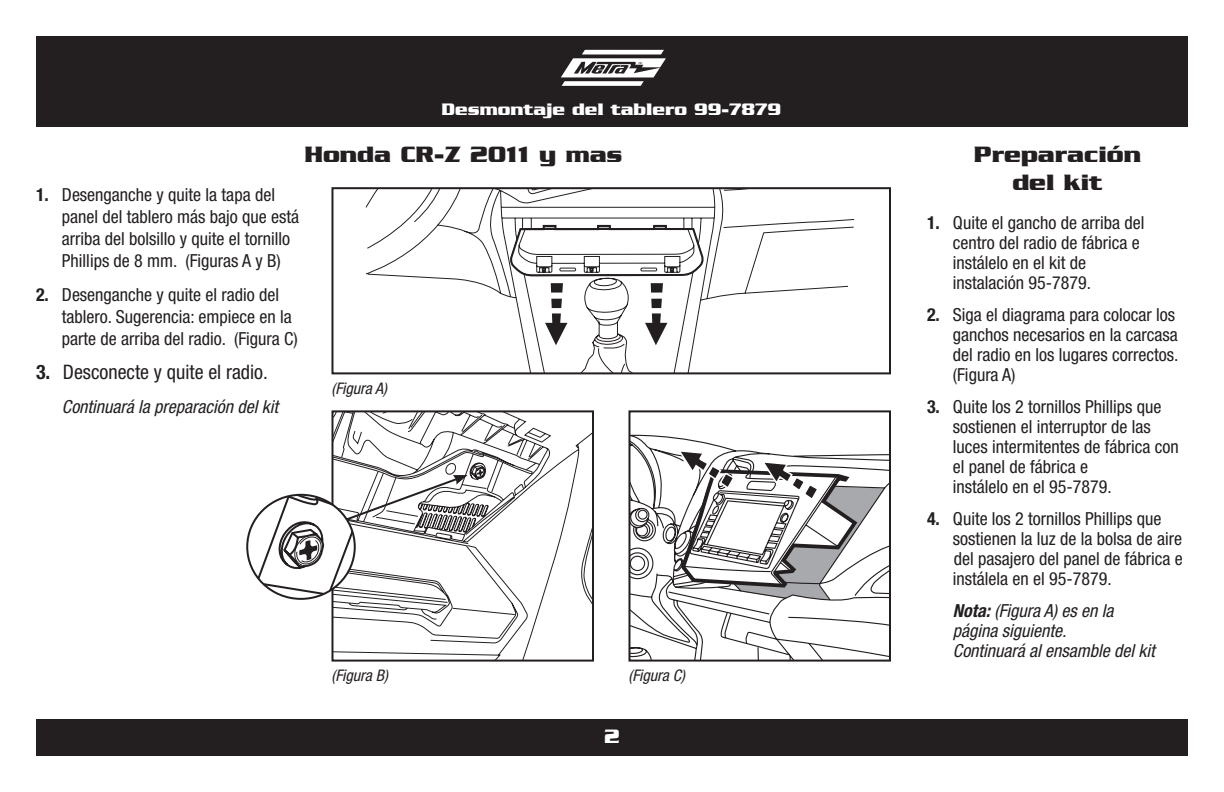
<style>
.page{position:relative;width:1224px;height:792px;background:#fff}
.page>*{position:absolute;margin:0;border:0;box-sizing:border-box;transform-origin:0 0}
.t1{font:700 24px/28px "Serpentine";color:#231f20;text-align:center}
.t2{font:condensed 20px "Helvetica Neue";color:#231f20}
.t3{font:700 20px "Serpentine D";color:#fff}
.t4{font:condensed 18px/20px "Helvetica Neue";color:#231f20}
.t5{font:italic condensed 18px/20px "Helvetica Neue";color:#231f20}
.t6{font:700 18px "Serpentine";color:#fff}
.t7{font:italic condensed 16px "Helvetica Neue";color:#231f20}
.s1{font-weight:700}
</style>
<div class="page">
<div style="left:36px;top:36px;width:1152px;height:91px;background:#231f20"></div>
<svg style="left:561px;top:50px;width:105px;height:36px"></svg>
<div style="left:36px;top:719px;width:1152px;height:37px;background:#231f20"></div>
<svg style="left:365px;top:190px;width:490px;height:181px"></svg>
<svg style="left:545px;top:299px;width:22px;height:46px"></svg>
<svg style="left:509px;top:224px;width:195px;height:69px"></svg>
<svg style="left:645px;top:299px;width:22px;height:46px"></svg>
<div style="left:331px;top:187px;width:560px;height:187px;border:2px solid #231f20"></div>
<svg style="left:334px;top:413px;width:257px;height:246px"></svg>
<div style="left:331px;top:410px;width:263px;height:252px;border:2px solid #231f20"></div>
<svg style="left:247px;top:458px;width:239px;height:141px"></svg>
<div style="left:246px;top:494px;width:110px;height:106px;border:2px solid #231f20;border-radius:50%"></div>
<svg style="left:631px;top:434px;width:257px;height:225px"></svg>
<svg style="left:676px;top:442px;width:209px;height:158px"></svg>
<div style="left:628px;top:410px;width:263px;height:252px;border:2px solid #231f20"></div>
<p class="t6" style="left:441px;top:99px;width:341px">Desmontaje del tablero 99-7879</p>
<h1 class="t1" style="left:304px;top:140px;width:320px">Honda CR-Z 2011 y mas</h1>
<p class="t4" style="left:62px;top:184px;width:239px;line-height:22px;text-indent:-26px"><span class="s1">1.</span> Desenganche y quite la tapa del panel del tablero más bajo que está arriba del bolsillo y quite el tornillo Phillips de 8 mm. (Figuras A y B)</p>
<p class="t4" style="left:62px;top:284px;width:237px;line-height:22px;text-indent:-26px"><span class="s1">2.</span> Desenganche y quite el radio del tablero. Sugerencia: empiece en la parte de arriba del radio. (Figura C)</p>
<p class="t2" style="left:36px;top:361px;width:233px"><span class="s1">3.</span> Desconecte y quite el radio.</p>
<p class="t5" style="left:62px;top:397px;width:218px">Continuará la preparación del kit</p>
<p class="t7" style="left:331px;top:379px;width:57px">(Figura A)</p>
<p class="t7" style="left:331px;top:666px;width:58px">(Figura B)</p>
<p class="t7" style="left:628px;top:666px;width:58px">(Figura C)</p>
<p class="t3" style="left:604px;top:726px;width:18px">2</p>
<h1 class="t1" style="left:974px;top:140px;width:169px">Preparación del kit</h1>
<p class="t4" style="left:953px;top:213px;width:193px;text-indent:-26px"><span class="s1">1.</span> Quite el gancho de arriba del centro del radio de fábrica e instálelo en el kit de instalación 95-7879.</p>
<p class="t4" style="left:953px;top:305px;width:227px;text-indent:-26px"><span class="s1">2.</span> Siga el diagrama para colocar los ganchos necesarios en la carcasa del radio en los lugares correctos. (Figura A)</p>
<p class="t4" style="left:953px;top:397px;width:227px;text-indent:-26px"><span class="s1">3.</span> Quite los 2 tornillos Phillips que sostienen el interruptor de las luces intermitentes de fábrica con el panel de fábrica e<br>instálelo en el 95-7879.</p>
<p class="t4" style="left:953px;top:509px;width:231px;text-indent:-26px"><span class="s1">4.</span> Quite los 2 tornillos Phillips que sostienen la luz de la bolsa de aire del pasajero del panel de fábrica e instálela en el 95-7879.</p>
<p class="t5" style="left:953px;top:601px;width:203px"><span class="s1">Nota:</span> (Figura A) es en la página siguiente.<br>Continuará al ensamble del kit</p>
</div>
